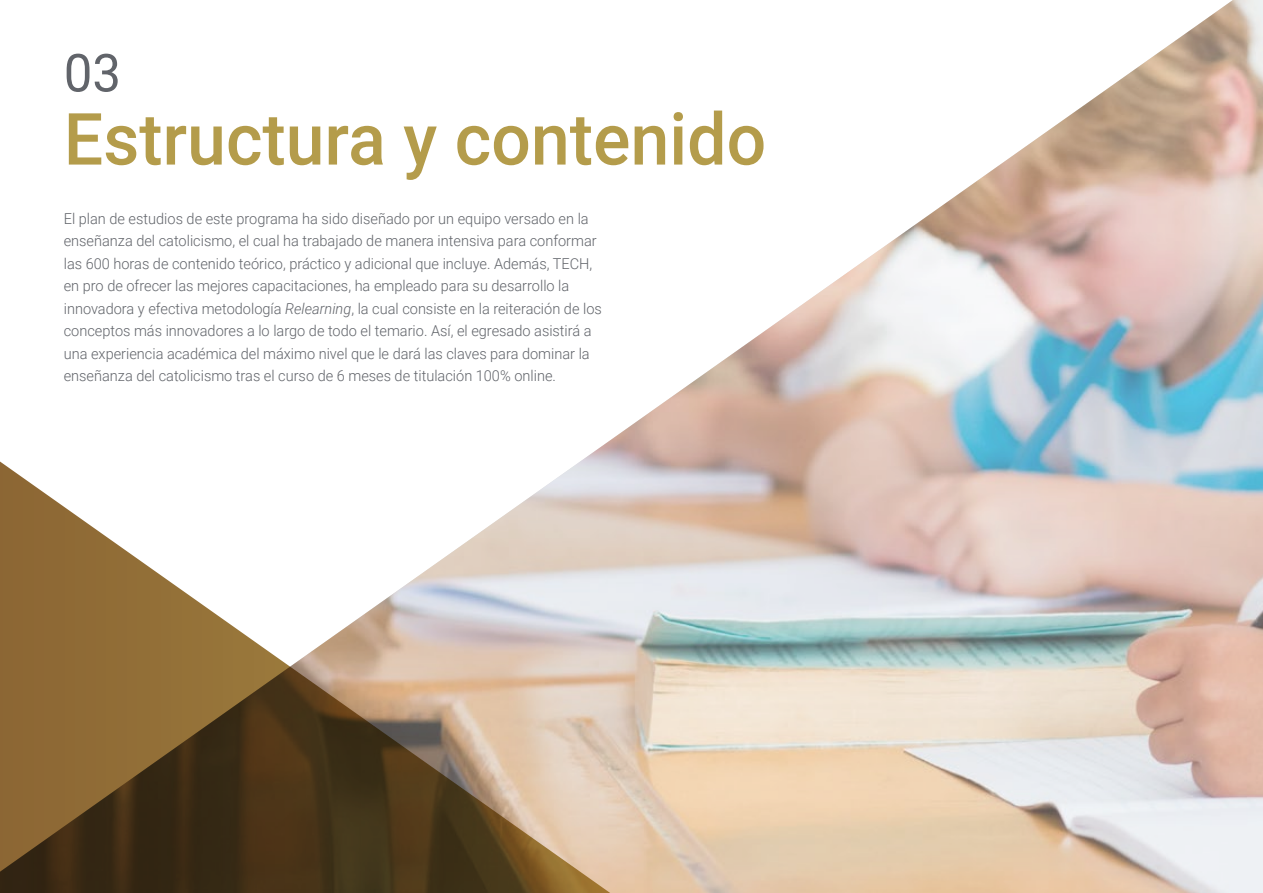
<style>
.page{position:relative;width:1263px;height:893px;background:#fff}
.page>*{position:absolute;margin:0;border:0;box-sizing:border-box;transform-origin:0 0}
.t1{font:500 72px "Roboto";color:#b49c4b}
.t2{font:52.5px "Roboto";color:#61646a}
.t3{font:300 15px/22.5px "Roboto";color:#61646a}
.s1{font-style:italic}
</style>
<div class="page">
<img style="left:602px;top:0;width:661px;height:893px">
<svg style="left:0;top:446px;width:640px;height:447px"></svg>
<h2 class="t2" style="left:64px;top:36px;width:59px">03</h2>
<h1 class="t1" style="left:64px;top:89px;width:704px">Estructura y contenido</h1>
<p class="t3" style="left:64px;top:207px;width:539px">El plan de estudios de este programa ha sido diseñado por un equipo versado en la enseñanza del catolicismo, el cual ha trabajado de manera intensiva para conformar las 600 horas de contenido teórico, práctico y adicional que incluye. Además, TECH, en pro de ofrecer las mejores capacitaciones, ha empleado para su desarrollo la innovadora y efectiva metodología <span class="s1">Relearning</span>, la cual consiste en la reiteración de los conceptos más innovadores a lo largo de todo el temario. Así, el egresado asistirá a una experiencia académica del máximo nivel que le dará las claves para dominar la enseñanza del catolicismo tras el curso de 6 meses de titulación 100% online.</p>
</div>
